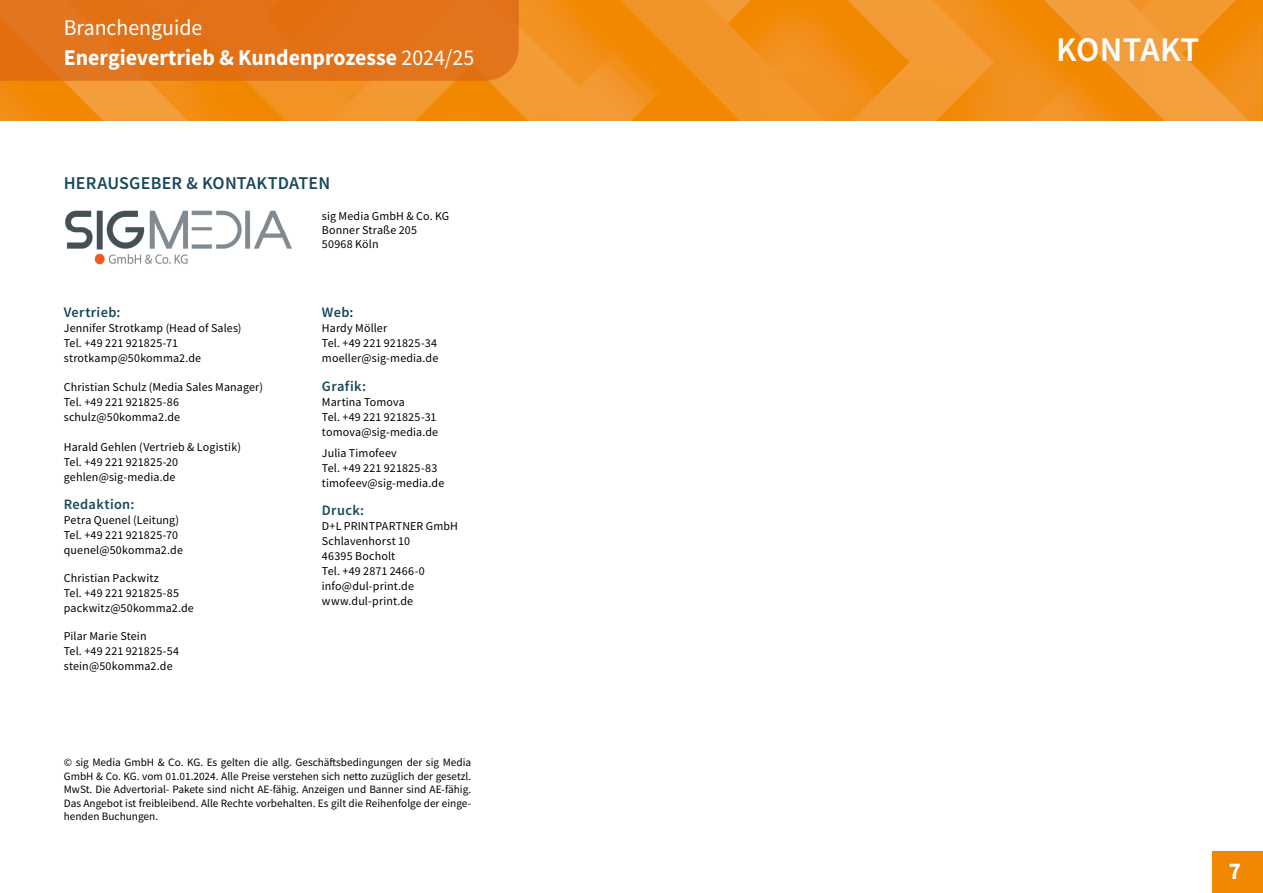
<style>
.page{position:relative;width:1263px;height:893px;background:#fff}
.page>*{position:absolute;margin:0;border:0;box-sizing:border-box;transform-origin:0 0}
.t1{font:600 34.5px "Source Sans Pro";color:#fff}
.t2{font:700 24px "Source Sans Pro";color:#fff}
.t3{font:700 22.5px/30px "Source Sans Pro";color:#fff}
.t4{font:600 18px "Source Sans Pro";letter-spacing:.01em;color:#16495a}
.t5{font:600 14.4px "Source Sans Pro";letter-spacing:.02em;color:#16495a}
.t6{font:12px/15px "Source Sans Pro";letter-spacing:.01em;color:#000}
.t7{font:11.25px/13.5px "Source Sans Pro";color:#000;text-align:justify}
.s1{font-weight:400}
</style>
<div class="page">
<img style="left:0;top:0;width:1263px;height:120px">
<div style="left:1212px;top:851px;width:51px;height:42px;background:#f18700"></div>
<svg style="left:0;top:0;width:519px;height:81px;background:#e27218"></svg>
<img style="left:65px;top:210px;width:227px;height:55px">
<h3 class="t3" style="left:64px;top:12px;width:412px"><span class="s1">Branchenguide<br></span>Energievertrieb &amp; Kundenprozesse <span class="s1">2024/25</span></h3>
<h3 class="t4" style="left:64px;top:171px;width:268px">HERAUSGEBER &amp; KONTAKTDATEN</h3>
<p class="t6" style="left:322px;top:208px;width:129px;line-height:14.4px">sig Media GmbH &amp; Co. KG<br>Bonner Straße 205<br>50968 Köln</p>
<p class="t5" style="left:64px;top:303px;width:58px">Vertrieb:</p>
<p class="t6" style="left:64px;top:321px;width:179px">Jennifer Strotkamp (Head of Sales)<br>Tel. +49 221 921825-71 strotkamp@50komma2.de</p>
<p class="t6" style="left:64px;top:379px;width:201px">Christian Schulz (Media Sales Manager)<br>Tel. +49 221 921825-86 schulz@50komma2.de</p>
<p class="t6" style="left:64px;top:439px;width:179px">Harald Gehlen (Vertrieb &amp; Logistik)<br>Tel. +49 221 921825-20 gehlen@sig-media.de</p>
<p class="t5" style="left:64px;top:495px;width:72px">Redaktion:</p>
<p class="t6" style="left:64px;top:512px;width:121px">Petra Quenel (Leitung)<br>Tel. +49 221 921825-70 quenel@50komma2.de</p>
<p class="t6" style="left:64px;top:570px;width:132px">Christian Packwitz<br>Tel. +49 221 921825-85 packwitz@50komma2.de</p>
<p class="t6" style="left:64px;top:629px;width:117px">Pilar Marie Stein<br>Tel. +49 221 921825-54 stein@50komma2.de</p>
<p class="t5" style="left:322px;top:303px;width:33px">Web:</p>
<p class="t6" style="left:322px;top:321px;width:118px">Hardy Möller<br>Tel. +49 221 921825-34 moeller@sig-media.de</p>
<p class="t5" style="left:322px;top:376px;width:46px">Grafik:</p>
<p class="t6" style="left:322px;top:394px;width:118px">Martina Tomova<br>Tel. +49 221 921825-31 tomova@sig-media.de</p>
<p class="t6" style="left:322px;top:445px;width:124px">Julia Timofeev<br>Tel. +49 221 921825-83 timofeev@sig-media.de</p>
<p class="t5" style="left:322px;top:501px;width:44px">Druck:</p>
<p class="t6" style="left:322px;top:519px;width:138px">D+L PRINTPARTNER GmbH<br>Schlavenhorst 10<br>46395 Bocholt<br>Tel. +49 2871 2466-0 info@dul-print.de www.dul-print.de</p>
<p class="t7" style="left:64px;top:756px;width:409px">© sig Media GmbH &amp; Co. KG. Es gelten die allg. Geschäftsbedingungen der sig Media GmbH &amp; Co. KG. vom 01.01.2024. Alle Preise verstehen sich netto zuzüglich der gesetzl.<br>MwSt. Die Advertorial- Pakete sind nicht AE-fähig. Anzeigen und Banner sind AE-fähig.<br>Das Angebot ist freibleibend. Alle Rechte vorbehalten. Es gilt die Reihenfolge der einge&shy;henden Buchungen.</p>
<h1 class="t1" style="left:1056px;top:27px;width:145px">KONTAKT</h1>
<h2 class="t2" style="left:1229px;top:855px;width:14px">7</h2>
</div>
